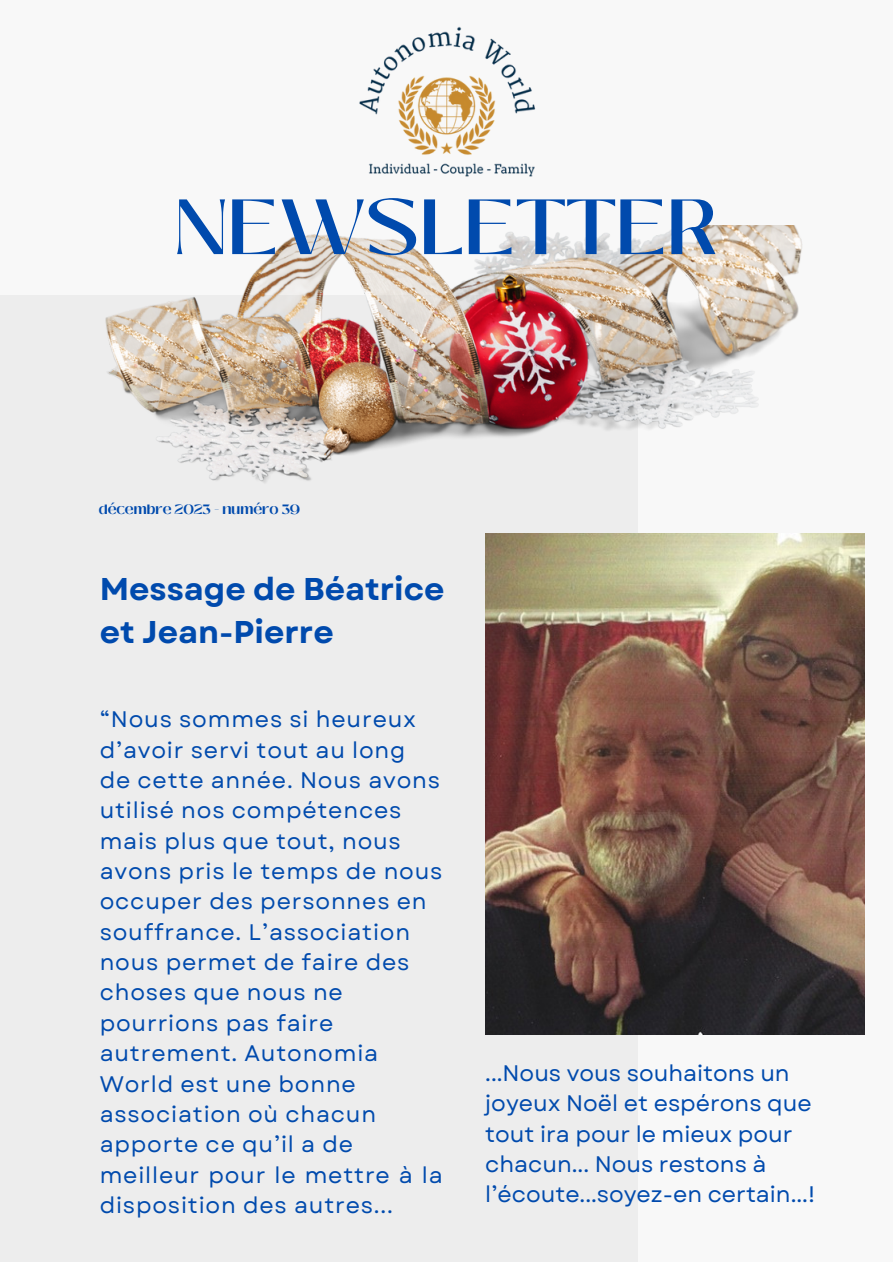
<style>
.page{position:relative;width:893px;height:1264px;background:#fff}
.page>*{position:absolute;margin:0;border:0;box-sizing:border-box;transform-origin:0 0}
.t1{font:600 77.85px "Black Mango";color:#004aad}
.t2{font:700 31.5px/42.8px "Garet";color:#004aad}
.t3{font:22.5px/30.3px "Garet";letter-spacing:.035em;color:#004aad}
.t4{font:22.5px/30.3px "Garet";color:#004aad}
.t5{font:700 13.5px "Black Mango";color:#004aad}
</style>
<div class="page">
<div style="left:0;top:0;width:892px;height:1261px;background:#f8f8f8"></div>
<div style="left:0;top:295px;width:638px;height:966px;background:#ededed"></div>
<img style="left:105px;top:225px;width:697px;height:258px">
<img style="left:359px;top:26px;width:177px;height:151px">
<img style="left:485px;top:534px;width:379px;height:500px">
<p class="t1" style="left:173px;top:168px;width:546px">NEWSLETTER</p>
<p class="t5" style="left:99px;top:499px;width:203px">décembre 2023 - numéro 39</p>
<p class="t2" style="left:100px;top:568px;width:346px">Message de Béatrice et Jean-Pierre</p>
<p class="t3" style="left:100px;top:704px;width:344px">“Nous sommes si heureux d’avoir servi tout au long<br>de cette année. Nous avons utilisé nos compétences mais plus que tout, nous avons pris le temps de nous occuper des personnes en souffrance. L’association nous permet de faire des choses que nous ne pourrions pas faire autrement. Autonomia<br>World est une bonne association où chacun apporte ce qu’il a de</p>
<p class="t3" style="left:100px;top:1159px;width:344px">meilleur pour le mettre à la disposition des autres...</p>
<p class="t4" style="left:485px;top:1057px;width:331px">...Nous vous souhaitons un joyeux Noël et espérons que tout ira pour le mieux pour chacun... Nous restons à l’écoute...soyez-en certain...!</p>
</div>
